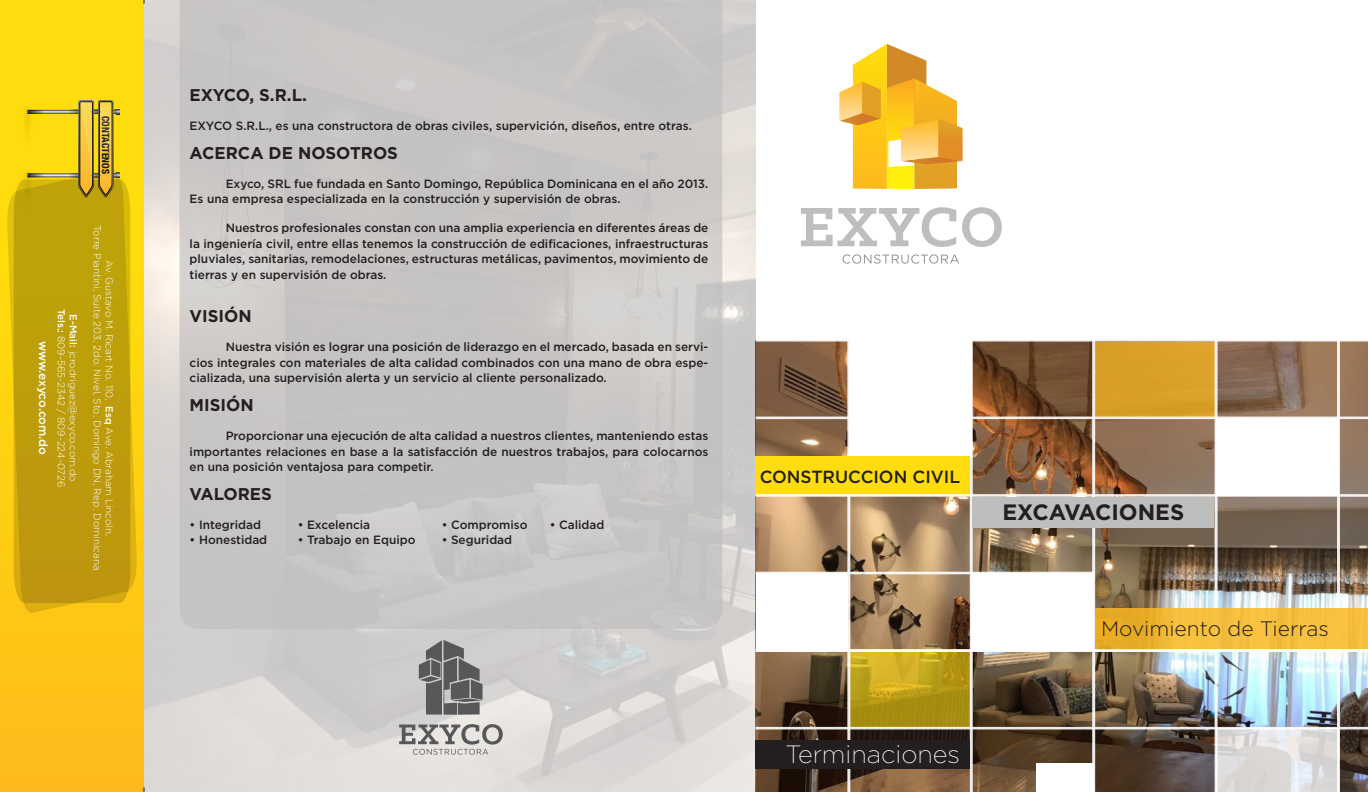
<style>
.page{position:relative;width:1368px;height:792px;background:#fff}
.page>*{position:absolute;margin:0;border:0;box-sizing:border-box;transform-origin:0 0}
.t1{font:200 25px "Gotham";color:#fff}
.t2{font:700 22.2px "Gotham";color:#231f20}
.t3{font:300 21px "Gotham";color:#231f20}
.t4{font:500 17.6px "Gotham";color:#231f20}
.t5{font:700 17px "Gotham";color:#231f20}
.t6{font:500 12px/15.5px "Gotham";color:#231f20;text-align:justify}
.t7{font:500 12px "Gotham";letter-spacing:-.01em;color:#fff}
.t8{font:300 10px/12px "Gotham";color:#fff;text-align:center}
.t9{font:700 condensed 10px "Helvetica Neue";color:#111416}
.s1{font-weight:500}
</style>
<div class="page">
<img style="left:756px;top:342px;width:612px;height:450px">
<img style="left:144px;top:0;width:612px;height:792px">
<div style="left:849px;top:339px;width:122px;height:118px;background:#fff"></div>
<div style="left:0;top:0;width:144px;height:792px;background:linear-gradient(to bottom,#ffe309,#fdbf19)"></div>
<svg style="left:180px;top:0;width:542px;height:629px;background:#c8c5c5"></svg>
<svg style="left:839px;top:44px;width:124px;height:145px"></svg>
<svg style="left:801px;top:207px;width:155px;height:40px"></svg>
<svg style="left:962px;top:207px;width:40px;height:40px"></svg>
<svg style="left:843px;top:254px;width:116px;height:10px"></svg>
<div style="left:1216px;top:418px;width:122px;height:77px;background:#fff"></div>
<svg style="left:850px;top:652px;width:120px;height:75px;background:#b99d1a"></svg>
<div style="left:1095px;top:342px;width:120px;height:74px;background:#da9f26"></div>
<div style="left:971px;top:573px;width:123px;height:78px;background:#fff"></div>
<div style="left:756px;top:574px;width:92px;height:76px;background:#fff"></div>
<svg style="left:1218px;top:729px;width:119px;height:63px;background:#dddbdb"></svg>
<div style="left:1036px;top:763px;width:58px;height:29px;background:#fff"></div>
<hr style="left:847px;top:339px;width:3px;height:453px;background:#fff">
<hr style="left:970px;top:339px;width:3px;height:453px;background:#fff">
<hr style="left:1092px;top:339px;width:3px;height:453px;background:#fff">
<hr style="left:1215px;top:339px;width:3px;height:453px;background:#fff">
<hr style="left:1337px;top:310px;width:3px;height:482px;background:#fff">
<hr style="left:756px;top:727px;width:612px;height:2px;background:#fff">
<div style="left:756px;top:741px;width:214px;height:28px;background:#231f20"></div>
<div style="left:1095px;top:608px;width:273px;height:41px;background:linear-gradient(to right,#ebaf2a,#fcc646)"></div>
<div style="left:973px;top:497px;width:241px;height:31px;background:#bfbebe"></div>
<div style="left:756px;top:456px;width:214px;height:40px;background:#ffdc0f"></div>
<hr style="left:756px;top:649px;width:612px;height:3px;background:#fff">
<hr style="left:756px;top:572px;width:338px;height:2px;background:#fff">
<hr style="left:756px;top:494px;width:612px;height:3px;background:#fff">
<hr style="left:756px;top:417px;width:612px;height:2px;background:#fff">
<svg style="left:7px;top:169px;width:130px;height:444px;background:#f6ca10"></svg>
<div style="left:14px;top:179px;width:116px;height:424px;background:#bd9d0b"></div>
<svg style="left:419px;top:640px;width:64px;height:75px;background:#828283"></svg>
<svg style="left:399px;top:724px;width:104px;height:31px;background:#b9b7b5"></svg>
<div style="left:0;top:72px;width:65px;height:63px;background:#ffdc0d"></div>
<img style="left:0;top:135px;width:66px;height:117px">
<img style="left:0;top:217px;width:65px;height:21px">
<img style="left:0;top:136px;width:65px;height:81px">
<svg style="left:27px;top:100px;width:93px;height:97px;background:#dbbb22"></svg>
<p class="t9" style="left:114px;top:116px;width:59px;rotate:90deg">CONTACTENOS</p>
<p class="t7" style="left:50px;top:341px;width:116px;rotate:90deg">www.exyco.com.do</p>
<p class="t8" style="left:80px;top:309px;width:180px;rotate:90deg"><span class="s1">E-Mail:</span> jcrodriguez@exyco.com.do<br><span class="s1">Tels.:</span> 809-565-2342 / 809-224-0726</p>
<p class="t8" style="left:116px;top:225px;width:346px;rotate:90deg">Av. Gustavo M. Ricart No. 110, <span class="s1">Esq</span> Ave. Abraham Lincoln,<br>Torre Piantini, Suite 203, 2do. Nivel, Sto, Domingo DN, Rep. Dominicana</p>
<h3 class="t5" style="left:190px;top:85px;width:119px">EXYCO, S.R.L.</h3>
<p class="t6" style="left:190px;top:117px;width:504px">EXYCO S.R.L., es una constructora de obras civiles, supervición, diseños, entre otras.</p>
<h3 class="t5" style="left:190px;top:143px;width:210px">ACERCA DE NOSOTROS</h3>
<p class="t6" style="left:190px;top:175px;width:520px;text-indent:36px">Exyco, SRL fue fundada en Santo Domingo, República Dominicana en el año 2013.<br>Es una empresa especializada en la construcción y supervisión de obras.</p>
<p class="t6" style="left:190px;top:220px;width:520px;text-indent:36px">Nuestros profesionales constan con una amplia experiencia en diferentes áreas de la ingeniería civil, entre ellas tenemos la construcción de edificaciones, infraestructuras pluviales, sanitarias, remodelaciones, estructuras metálicas, pavimentos, movimiento de tierras y en supervisión de obras.</p>
<h3 class="t5" style="left:190px;top:306px;width:64px">VISIÓN</h3>
<p class="t6" style="left:190px;top:339px;width:520px;text-indent:36px">Nuestra visión es lograr una posición de liderazgo en el mercado, basada en servi&shy;cios integrales con materiales de alta calidad combinados con una mano de obra espe&shy;cializada, una supervisión alerta y un servicio al cliente personalizado.</p>
<h3 class="t5" style="left:190px;top:395px;width:66px">MISIÓN</h3>
<p class="t6" style="left:190px;top:428px;width:520px;text-indent:36px">Proporcionar una ejecución de alta calidad a nuestros clientes, manteniendo estas importantes relaciones en base a la satisfacción de nuestros trabajos, para colocarnos en una posición ventajosa para competir.</p>
<h3 class="t5" style="left:190px;top:484px;width:84px">VALORES</h3>
<p class="t6" style="left:190px;top:517px;width:73px">• Integridad</p>
<p class="t6" style="left:298px;top:517px;width:74px">• Excelencia</p>
<p class="t6" style="left:442px;top:517px;width:87px">• Compromiso</p>
<p class="t6" style="left:550px;top:517px;width:56px">• Calidad</p>
<p class="t6" style="left:190px;top:531px;width:79px">• Honestidad</p>
<p class="t6" style="left:298px;top:531px;width:119px">• Trabajo en Equipo</p>
<p class="t6" style="left:442px;top:531px;width:72px">• Seguridad</p>
<h3 class="t4" style="left:760px;top:467px;width:202px">CONSTRUCCION CIVIL</h3>
<h1 class="t1" style="left:786px;top:738px;width:176px">Terminaciones</h1>
<h2 class="t2" style="left:1002px;top:499px;width:184px">EXCAVACIONES</h2>
<h3 class="t3" style="left:1101px;top:617px;width:229px">Movimiento de Tierras</h3>
</div>
